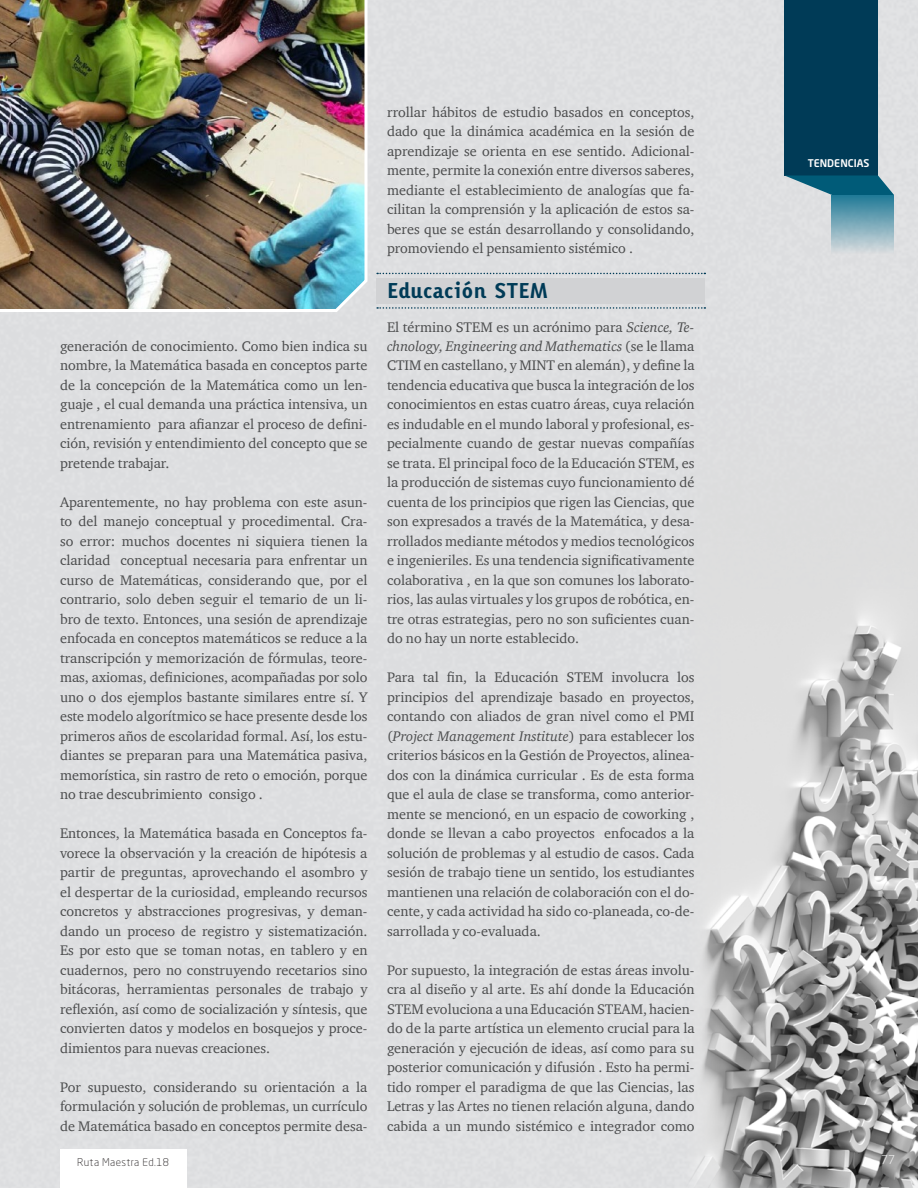
<style>
.page{position:relative;width:918px;height:1188px;background:#dedee0}
.page>*{position:absolute;margin:0;border:0;box-sizing:border-box;transform-origin:0 0}
.t1{font:700 21px "Karbid";color:#003b57}
.t2{font:14.25px/19.5px "Charter ITC";color:#4b4c4d;text-align:justify}
.t3{font:300 12px "Neo Sans Pro";color:#fff}
.t4{font:300 10.5px "Neo Sans Pro";letter-spacing:.04em;color:#231f20}
.t5{font:500 10.5px "Neo Sans Pro";color:#fff}
.s1{font-style:italic}
</style>
<div class="page">
<img style="left:697px;top:613px;width:221px;height:575px">
<img style="left:0;top:0;width:368px;height:312px">
<div style="left:376px;top:278px;width:329px;height:25px;background:#d1d2d4"></div>
<svg style="left:377px;top:273px;width:328px;height:1px"></svg>
<svg style="left:377px;top:307px;width:328px;height:2px"></svg>
<div style="left:60px;top:1149px;width:126px;height:39px;background:#fff"></div>
<div style="left:784px;top:0;width:94px;height:175px;background:#003b57"></div>
<svg style="left:786px;top:176px;width:108px;height:19px"></svg>
<div style="left:831px;top:195px;width:63px;height:59px;background:linear-gradient(to bottom,#1f7997,#dbdee0)"></div>
<p class="t2" style="left:387px;top:102px;width:309px">rrollar hábitos de estudio basados en conceptos, dado que la dinámica académica en la sesión de aprendizaje se orienta en ese sentido. Adicional&shy;mente, permite la conexión entre diversos saberes, mediante el establecimiento de analogías que fa&shy;cilitan la comprensión y la aplicación de estos sa&shy;beres que se están desarrollando y consolidando, promoviendo el pensamiento sistémico .</p>
<h1 class="t1" style="left:387px;top:277px;width:162px">Educación STEM</h1>
<p class="t2" style="left:387px;top:317px;width:309px">El término STEM es un acrónimo para <span class="s1">Science, Te&shy;chnology, Engineering and Mathematics</span> (se le llama CTIM en castellano, y MINT en alemán), y define la tendencia educativa que busca la integración de los conocimientos en estas cuatro áreas, cuya relación es indudable en el mundo laboral y profesional, es&shy;pecialmente cuando de gestar nuevas compañías se trata. El principal foco de la Educación STEM, es la producción de sistemas cuyo funcionamiento dé cuenta de los principios que rigen las Ciencias, que son expresados a través de la Matemática, y desa&shy;rrollados mediante métodos y medios tecnológicos e ingenieriles. Es una tendencia significativamente colaborativa , en la que son comunes los laborato&shy;rios, las aulas virtuales y los grupos de robótica, en&shy;tre otras estrategias, pero no son suficientes cuan&shy;do no hay un norte establecido.</p>
<p class="t2" style="left:387px;top:667px;width:309px">Para tal fin, la Educación STEM involucra los principios del aprendizaje basado en proyectos, contando con aliados de gran nivel como el PMI (<span class="s1">Project Management Institute</span>) para establecer los criterios básicos en la Gestión de Proyectos, alinea&shy;dos con la dinámica curricular . Es de esta forma que el aula de clase se transforma, como anterior&shy;mente se mencionó, en un espacio de coworking , donde se llevan a cabo proyectos enfocados a la solución de problemas y al estudio de casos. Cada sesión de trabajo tiene un sentido, los estudiantes mantienen una relación de colaboración con el do&shy;cente, y cada actividad ha sido co-planeada, co-de&shy;sarrollada y co-evaluada.</p>
<p class="t2" style="left:387px;top:960px;width:309px">Por supuesto, la integración de estas áreas involu&shy;cra al diseño y al arte. Es ahí donde la Educación STEM evoluciona a una Educación STEAM, hacien&shy;do de la parte artística un elemento crucial para la generación y ejecución de ideas, así como para su posterior comunicación y difusión . Esto ha permi&shy;tido romper el paradigma de que las Ciencias, las Letras y las Artes no tienen relación alguna, dando cabida a un mundo sistémico e integrador como</p>
<p class="t5" style="left:808px;top:156px;width:63px">TENDENCIAS</p>
<p class="t2" style="left:60px;top:336px;width:309px">generación de conocimiento. Como bien indica su nombre, la Matemática basada en conceptos parte de la concepción de la Matemática como un len&shy;guaje , el cual demanda una práctica intensiva, un entrenamiento para afianzar el proceso de defini&shy;ción, revisión y entendimiento del concepto que se pretende trabajar.</p>
<p class="t2" style="left:60px;top:492px;width:309px">Aparentemente, no hay problema con este asun&shy;to del manejo conceptual y procedimental. Cra&shy;so error: muchos docentes ni siquiera tienen la claridad conceptual necesaria para enfrentar un curso de Matemáticas, considerando que, por el contrario, solo deben seguir el temario de un li&shy;bro de texto. Entonces, una sesión de aprendizaje enfocada en conceptos matemáticos se reduce a la transcripción y memorización de fórmulas, teore&shy;mas, axiomas, definiciones, acompañadas por solo uno o dos ejemplos bastante similares entre sí. Y este modelo algorítmico se hace presente desde los primeros años de escolaridad formal. Así, los estu&shy;diantes se preparan para una Matemática pasiva, memorística, sin rastro de reto o emoción, porque no trae descubrimiento consigo .</p>
<p class="t2" style="left:60px;top:823px;width:309px">Entonces, la Matemática basada en Conceptos fa&shy;vorece la observación y la creación de hipótesis a partir de preguntas, aprovechando el asombro y el despertar de la curiosidad, empleando recursos concretos y abstracciones progresivas, y deman&shy;dando un proceso de registro y sistematización.<br>Es por esto que se toman notas, en tablero y en cuadernos, pero no construyendo recetarios sino bitácoras, herramientas personales de trabajo y reflexión, así como de socialización y síntesis, que convierten datos y modelos en bosquejos y proce&shy;dimientos para nuevas creaciones.</p>
<p class="t2" style="left:60px;top:1077px;width:309px">Por supuesto, considerando su orientación a la formulación y solución de problemas, un currículo de Matemática basado en conceptos permite desa-</p>
<p class="t4" style="left:77px;top:1156px;width:94px">Ruta Maestra Ed.18</p>
<p class="t3" style="left:881px;top:1152px;width:15px">77</p>
</div>
